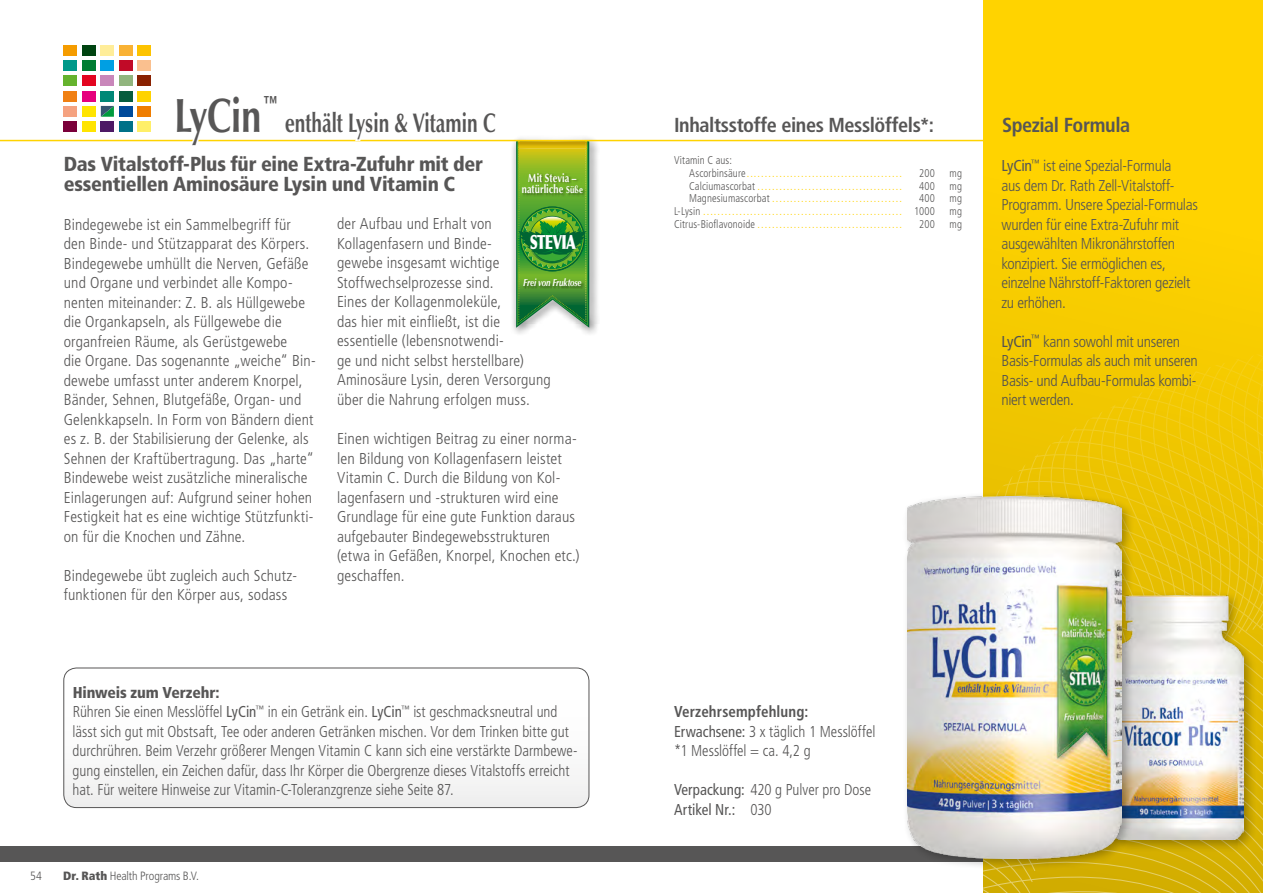
<style>
.page{position:relative;width:1263px;height:893px;background:#fff}
.page>*{position:absolute;margin:0;border:0;box-sizing:border-box;transform-origin:0 0}
.t1{font:48.3px "Zapf Humnst PL Bold A";color:#575656;scale:.75 1}
.t2{font:27px "Zapf Humnst PL Bold A";color:#575656;scale:.7 1}
.t3{font:900 condensed 20.25px/19.5px "Frutiger LT";letter-spacing:-.015em;color:#575656}
.t4{font:700 condensed 20.25px "Frutiger LT";letter-spacing:-.02em;color:#575656}
.t5{font:900 19.65px "Optima LT";letter-spacing:-.05em;color:#fff;scale:.7 1}
.t6{font:300 condensed 15.75px/19.5px "Frutiger LT";letter-spacing:.005em;color:#575656}
.t7{font:300 condensed 15.75px/19.5px "Frutiger LT";letter-spacing:.005em;color:#575656;scale:.95 1}
.t8{font:300 condensed 15.75px/19.5px "Frutiger LT";letter-spacing:-.02em;color:#575656}
.t9{font:condensed 15.75px/19.5px "Frutiger LT";color:#575656;scale:.95 1}
.t10{font:300 condensed 12px "Frutiger LT";letter-spacing:-.01em;color:#575656}
.t11{font:700 11.85px/11.9px "Optima LT";letter-spacing:.005em;color:#fff;text-align:center;scale:.78 1}
.t12{font:300 condensed 11.25px/12.8px "Frutiger LT";letter-spacing:.015em;color:#ffd300;scale:.95 1}
.t13{font:300 condensed 11.25px "Frutiger LT";letter-spacing:.015em;color:#575656;scale:.95 1}
.t14{font:italic 700 10.35px "Optima LT";letter-spacing:-.015em;color:#fff;scale:.78 1}
.s1{color:#575656}
.s2{font-weight:400}
.s3{font-size:10.05px}
.s4{font-weight:900}
.s5{font-weight:700}
.s6{font-weight:300}
</style>
<div class="page">
<div style="left:0;top:847px;width:1263px;height:15px;background:#575656"></div>
<svg style="left:64px;top:668px;width:525px;height:139px"></svg>
<div style="left:63px;top:668px;width:526px;height:140px;border:1px solid #575656;border-radius:13px"></div>
<div style="left:510px;top:135px;width:90px;height:202px;background:#000;opacity:.75"></div>
<svg style="left:516px;top:141px;width:73px;height:187px;background:#60a13d"></svg>
<div style="left:522px;top:173px;width:63px;height:23px;background:#000;opacity:.35"></div>
<div style="left:524px;top:279px;width:60px;height:10px;background:#000;opacity:.35"></div>
<hr style="left:0;top:140px;width:1263px;height:1px;background:#ffd300">
<svg style="left:174px;top:139px;width:325px;height:3px"></svg>
<div style="left:983px;top:0;width:280px;height:893px;background:#ffd300"></div>
<svg style="left:983px;top:338px;width:280px;height:555px"></svg>
<div style="left:1105px;top:590px;width:152px;height:263px;background:#000;opacity:.3"></div>
<img style="left:1134px;top:595px;width:109px;height:244px">
<div style="left:902px;top:491px;width:232px;height:381px;background:#000;opacity:.3"></div>
<img style="left:907px;top:497px;width:214px;height:361px">
<div style="left:119px;top:106px;width:13px;height:11px;background:#004a9a"></div>
<div style="left:138px;top:106px;width:13px;height:11px;background:#ef7d00"></div>
<svg style="left:101px;top:106px;width:13px;height:11px"></svg>
<div style="left:64px;top:45px;width:13px;height:11px;background:#f59c00"></div>
<div style="left:82px;top:60px;width:13px;height:11px;background:#007d32"></div>
<div style="left:82px;top:45px;width:13px;height:11px;background:#041"></div>
<div style="left:101px;top:60px;width:13px;height:11px;background:#009fe3"></div>
<div style="left:119px;top:45px;width:13px;height:11px;background:#f9b234"></div>
<div style="left:119px;top:60px;width:13px;height:11px;background:#c10a27"></div>
<div style="left:82px;top:91px;width:13px;height:10px;background:#e6007d"></div>
<div style="left:101px;top:91px;width:13px;height:10px;background:#087"></div>
<div style="left:138px;top:91px;width:13px;height:10px;background:#ffd300"></div>
<div style="left:138px;top:45px;width:13px;height:11px;background:#fdc300"></div>
<div style="left:138px;top:60px;width:13px;height:11px;background:#fac08f"></div>
<div style="left:82px;top:75px;width:13px;height:11px;background:#e30520"></div>
<div style="left:101px;top:75px;width:13px;height:11px;background:#c987ba"></div>
<div style="left:119px;top:75px;width:13px;height:11px;background:#91b57e"></div>
<div style="left:138px;top:75px;width:13px;height:11px;background:#892101"></div>
<div style="left:64px;top:106px;width:13px;height:11px;background:#f5a280"></div>
<div style="left:64px;top:121px;width:13px;height:11px;background:#7a003a"></div>
<div style="left:82px;top:121px;width:13px;height:11px;background:#ffe400"></div>
<div style="left:119px;top:91px;width:13px;height:10px;background:#065c3e"></div>
<div style="left:64px;top:60px;width:13px;height:11px;background:#009989"></div>
<div style="left:101px;top:121px;width:13px;height:11px;background:#4d1965"></div>
<div style="left:64px;top:75px;width:13px;height:11px;background:#65b32e"></div>
<div style="left:119px;top:121px;width:13px;height:11px;background:#007188"></div>
<div style="left:64px;top:91px;width:13px;height:10px;background:#f08013"></div>
<div style="left:138px;top:121px;width:13px;height:11px;background:#ffef68"></div>
<div style="left:82px;top:106px;width:13px;height:11px;background:#ffe400"></div>
<div style="left:101px;top:45px;width:13px;height:11px;background:#ffed99"></div>
<h1 class="t1" style="left:174px;top:86px;width:141px">LyCin<sup>™</sup></h1>
<h2 class="t2" style="left:285px;top:106px;width:302px">enthält Lysin &amp; Vitamin C</h2>
<p class="t4" style="left:674px;top:113px;width:261px">Inhaltsstoffe eines Messlöffels*:</p>
<p class="t4" style="left:1002px;top:113px;width:130px">Spezial Formula</p>
<p class="t3" style="left:64px;top:154px;width:421px">Das Vitalstoff-Plus für eine Extra-Zufuhr mit der essentiellen Aminosäure Lysin und Vitamin C</p>
<p class="t12" style="left:689px;top:154px;width:226px;text-indent:-15px"><span class="s1">Vitamin C aus:<br>Ascorbinsäure</span>...........................................</p>
<p class="t8" style="left:1001px;top:156px;width:198px"><span class="s2">LyCin</span><sup>™</sup> ist eine Spezial-Formula<br>aus dem Dr. Rath Zell-Vitalstoff-<br>Programm. U nsere Spezial-Formulas wurden für eine Extra-Zufuhr mit ausgewählten Mikronährstoffen konzipiert. Sie ermöglichen es, einzelne Nährstoff-Faktoren gezielt zu erhöhen.</p>
<p class="t8" style="left:1001px;top:332px;width:198px"><span class="s2">LyCin</span><sup>™</sup> kann sowohl mit unseren<br>Basis-Formulas als auch mit unseren<br>Basis- und Aufbau-Formulas kombi&shy;niert werden.</p>
<p class="t13" style="left:919px;top:167px;width:18px">200</p>
<p class="t13" style="left:949px;top:167px;width:15px">mg</p>
<p class="t11" style="left:522px;top:172px;width:80px">Mit Stevia – natürliche <span class="s3">Süße</span></p>
<p class="t12" style="left:689px;top:179px;width:226px"><span class="s1">Calciumascorbat</span> ........................................</p>
<p class="t13" style="left:919px;top:179px;width:18px">400</p>
<p class="t13" style="left:949px;top:179px;width:15px">mg</p>
<p class="t12" style="left:689px;top:192px;width:226px"><span class="s1">Magnesiumascorbat</span> ....................................</p>
<p class="t13" style="left:919px;top:192px;width:18px">400</p>
<p class="t13" style="left:949px;top:192px;width:15px">mg</p>
<p class="t12" style="left:674px;top:205px;width:276px"><span class="s1">L-Lysin</span> ....................................................... <span class="s1">1000</span></p>
<p class="t13" style="left:949px;top:205px;width:15px">mg</p>
<p class="t12" style="left:674px;top:218px;width:241px"><span class="s1">Citrus-Bioflavonoide</span> ........................................</p>
<p class="t13" style="left:919px;top:217px;width:18px">200</p>
<p class="t13" style="left:949px;top:217px;width:15px">mg</p>
<p class="t6" style="left:337px;top:214px;width:215px">der Aufbau und Erhalt von<br>Kollagenfasern und Binde-<br>gewebe insgesamt wichtige<br>Stoffwechselprozesse sind.<br>Eines der Kollagenmoleküle,<br>das hier mit einfließt, ist die essentielle (lebensnotwendi-<br>ge und nicht selbst herstellbare)<br>Aminosäure Lysin, deren Versorgung über die Nahrung erfolgen muss.</p>
<p class="t6" style="left:337px;top:429px;width:244px">Einen wichtigen Beitrag zu einer norma&shy;len Bildung von Kollagenfasern leistet Vitamin C. Durch die Bildung von Kol&shy;lagenfasern und -strukturen wird eine Grundlage für eine gute Funktion daraus aufgebauter Bindegewebsstrukturen (etwa in Gefäßen, Knorpel, Knochen etc.) geschaffen.</p>
<p class="t6" style="left:64px;top:215px;width:253px">Bindegewebe ist ein Sammelbegriff für den Binde- und Stützapparat des Körpers.<br>Bindegewebe umhüllt die Nerven, Gefäße und Organe und verbindet alle Kompo&shy;nenten miteinander: Z. B. als Hüllgewebe die Organkapseln, als Füllgewebe die organfreien Räume, als Gerüstgewebe<br>die Organe. Das sogenannte „weiche“ Bin&shy;dewebe umfasst unter anderem Knorpel, Bänder, Sehnen, Blutgefäße, Organ- und Gelenkkapseln. I n Form von Bändern dient es z. B. der Stabilisierung der Gelenke, als Sehnen der Kraftübertragung. Das „harte“ Bindewebe weist zusätzliche mineralische Einlagerungen auf: Aufgrund seiner hohen Festigkeit hat es eine wichtige Stützfunkti&shy;on für die Knochen und Zähne.</p>
<p class="t6" style="left:64px;top:566px;width:235px">Bindegewebe übt zugleich auch Schutz&shy;funktionen für den Körper aus, sodass</p>
<p class="t5" style="left:530px;top:230px;width:68px">STEVIA</p>
<p class="t14" style="left:523px;top:277px;width:76px">Frei von Fruktose</p>
<p class="t7" style="left:73px;top:683px;width:533px"><span class="s4">Hinweis zum Verzehr:<br></span>Rühren Sie einen Messlöffel <span class="s2">LyCin</span><sup>™</sup> in ein Getränk ein. <span class="s2">LyCin</span><sup>™</sup> ist geschmacksneutral und lässt sich gut mit Obstsaft, Tee oder anderen Getränken mischen. Vor dem Trinken bitte gut durchrühren. Beim Verzehr größerer Mengen Vitamin C kann sich eine verstärkte Darmbewe&shy;gung einstellen, ein Zeichen dafür, dass I hr Körper die Obergrenze dieses Vitalstoffs erreicht hat. Für weitere Hinweise zur Vitamin-C-Toleranzgrenze siehe Seite 87.</p>
<p class="t10" style="left:30px;top:869px;width:13px">54</p>
<p class="t10" style="left:63px;top:869px;width:137px"><span class="s4">Dr. Rath</span> Health Programs B.V.</p>
<p class="t7" style="left:674px;top:702px;width:213px"><span class="s5">Verzehrsempfehlung:<br></span><span class="s2">Erwachsene:</span> 3 x täglich 1 Messlöffel *1 Messlöffel = ca. 4,2 g</p>
<p class="t9" style="left:674px;top:780px;width:209px">Verpackung: <span class="s6">420 g Pulver pro Dose<br></span>Artikel Nr.: <span class="s6">030</span></p>
</div>
